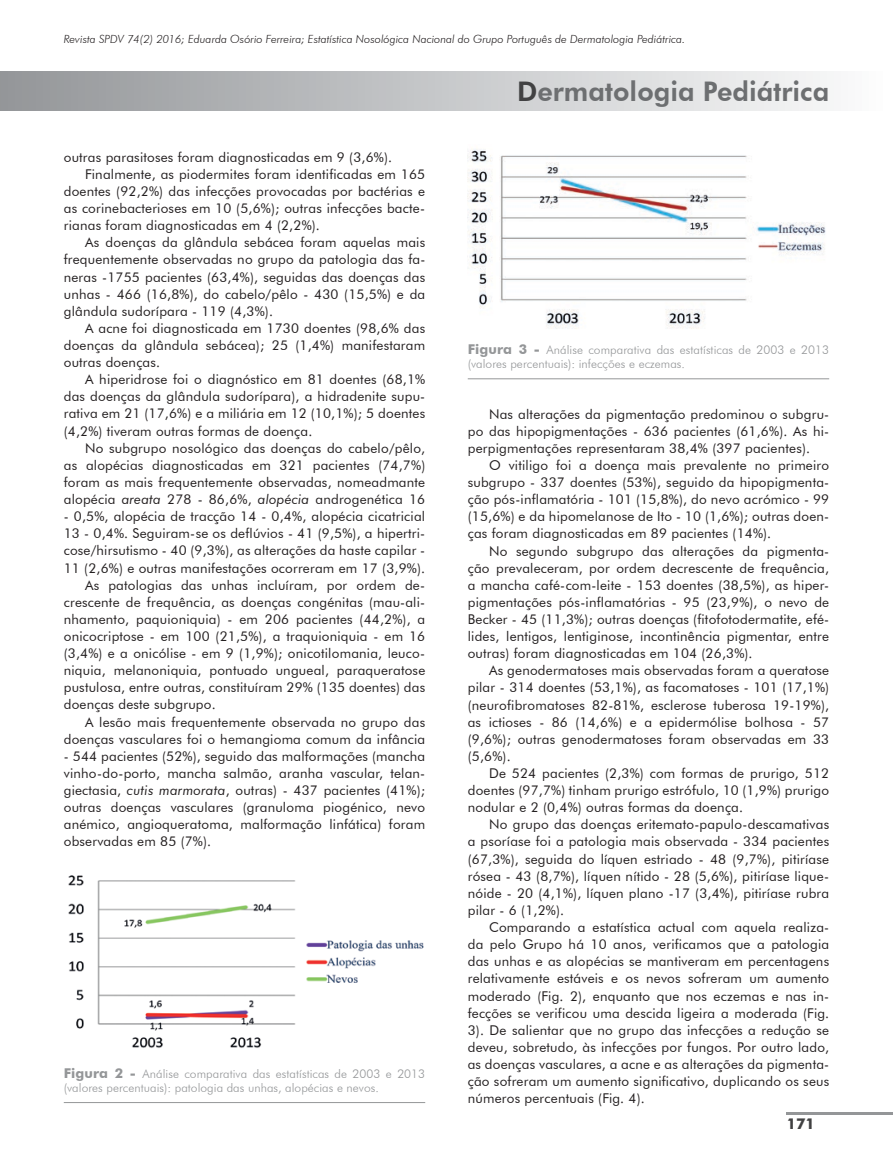
<style>
.page{position:relative;width:893px;height:1170px;background:#fff}
.page>*{position:absolute;margin:0;border:0;box-sizing:border-box;transform-origin:0 0}
.t1{font:800 27px "Futura BT";color:#6d6f71}
.t2{font:700 15px "Futura BT";color:#414142}
.t3{font:13.5px/17.1px "Futura BT";letter-spacing:.015em;color:#231f20;text-align:justify}
.t4{font:300 12px/14.4px "Futura BT";letter-spacing:.005em;color:#949698}
.t5{font:italic 300 11.25px "Futura BT";color:#231f20}
.s1{font-style:italic}
.s2{font-weight:700;font-size:13.5px}
.s3{color:#414142}
</style>
<div class="page">
<hr style="left:787px;top:1111px;width:106px;height:3px;background:#949698">
<div style="left:0;top:72px;width:893px;height:38px;background:linear-gradient(to right,#939598,#fcfdfd)"></div>
<hr style="left:64px;top:1102px;width:361px;height:1px;background:#949698">
<img style="left:68px;top:875px;width:356px;height:173px">
<hr style="left:468px;top:378px;width:361px;height:1px;background:#949698">
<img style="left:468px;top:149px;width:358px;height:180px">
<p class="t5" style="left:64px;top:32px;width:623px">Revista SPDV 74(2) 2016; Eduarda Osório Ferreira; Estatística Nosológica Nacional do Grupo Português de Dermatologia Pediátrica.</p>
<p class="t3" style="left:64px;top:148px;width:330px">outras parasitoses foram diagnosticadas em 9 (3,6%).</p>
<p class="t3" style="left:85px;top:165px;width:342px">Finalmente, as piodermites foram identificadas em 165</p>
<p class="t3" style="left:64px;top:182px;width:363px">doentes (92,2%) das infecções provocadas por bactérias e</p>
<p class="t3" style="left:64px;top:200px;width:363px">as corinebacterioses em 10 (5,6%); outras infecções bacte-</p>
<p class="t3" style="left:64px;top:217px;width:258px">rianas foram diagnosticadas em 4 (2,2%).</p>
<p class="t3" style="left:85px;top:234px;width:342px">As doenças da glândula sebácea foram aquelas mais</p>
<p class="t3" style="left:64px;top:251px;width:363px">frequentemente observadas no grupo da patologia das fa-</p>
<p class="t3" style="left:64px;top:268px;width:363px">neras -1755 pacientes (63,4%), seguidas das doenças das</p>
<p class="t3" style="left:64px;top:285px;width:363px">unhas - 466 (16,8%), do cabelo/pêlo - 430 (15,5%) e da</p>
<p class="t3" style="left:64px;top:302px;width:211px">glândula sudorípara - 119 (4,3%).</p>
<p class="t3" style="left:85px;top:319px;width:342px">A acne foi diagnosticada em 1730 doentes (98,6% das</p>
<p class="t3" style="left:64px;top:336px;width:363px">doenças da glândula sebácea); 25 (1,4%) manifestaram</p>
<p class="t3" style="left:64px;top:353px;width:98px">outras doenças.</p>
<p class="t3" style="left:85px;top:371px;width:342px">A hiperidrose foi o diagnóstico em 81 doentes (68,1%</p>
<p class="t3" style="left:64px;top:388px;width:363px">das doenças da glândula sudorípara), a hidradenite supu-</p>
<p class="t3" style="left:64px;top:405px;width:363px">rativa em 21 (17,6%) e a miliária em 12 (10,1%); 5 doentes</p>
<p class="t3" style="left:64px;top:422px;width:250px">(4,2%) tiveram outras formas de doença.</p>
<p class="t3" style="left:85px;top:439px;width:342px">No subgrupo nosológico das doenças do cabelo/pêlo,</p>
<p class="t3" style="left:64px;top:456px;width:363px">as alopécias diagnosticadas em 321 pacientes (74,7%)</p>
<p class="t3" style="left:64px;top:473px;width:363px">foram as mais frequentemente observadas, nomeadmante</p>
<p class="t3" style="left:64px;top:490px;width:363px">alopécia <span class="s1">areata</span> 278 - 86,6%, <span class="s1">alopécia</span> androgenética 16</p>
<p class="t3" style="left:64px;top:507px;width:363px">- 0,5%, alopécia de tracção 14 - 0,4%, alopécia cicatricial</p>
<p class="t3" style="left:64px;top:525px;width:363px">13 - 0,4%. Seguiram-se os deflúvios - 41 (9,5%), a hipertri-</p>
<p class="t3" style="left:64px;top:542px;width:363px">cose/hirsutismo - 40 (9,3%), as alterações da haste capilar -</p>
<p class="t3" style="left:64px;top:559px;width:363px">11 (2,6%) e outras manifestações ocorreram em 17 (3,9%).</p>
<p class="t3" style="left:85px;top:576px;width:342px">As patologias das unhas incluíram, por ordem de-</p>
<p class="t3" style="left:64px;top:593px;width:363px">crescente de frequência, as doenças congénitas (mau-ali-</p>
<p class="t3" style="left:64px;top:610px;width:363px">nhamento, paquioniquia) - em 206 pacientes (44,2%), a</p>
<p class="t3" style="left:64px;top:627px;width:363px">onicocriptose - em 100 (21,5%), a traquioniquia - em 16</p>
<p class="t3" style="left:64px;top:644px;width:363px">(3,4%) e a onicólise - em 9 (1,9%); onicotilomania, leuco-</p>
<p class="t3" style="left:64px;top:661px;width:363px">niquia, melanoniquia, pontuado ungueal, paraqueratose</p>
<p class="t3" style="left:64px;top:678px;width:363px">pustulosa, entre outras, constituíram 29% (135 doentes) das</p>
<p class="t3" style="left:64px;top:696px;width:153px">doenças deste subgrupo.</p>
<p class="t3" style="left:85px;top:713px;width:342px">A lesão mais frequentemente observada no grupo das</p>
<p class="t3" style="left:64px;top:730px;width:363px">doenças vasculares foi o hemangioma comum da infância</p>
<p class="t3" style="left:64px;top:747px;width:363px">- 544 pacientes (52%), seguido das malformações (mancha vinho-do-porto, mancha salmão, aranha vascular, telan&shy;giectasia, <span class="s1">cutis marmorata</span>, outras) - 437 pacientes (41%); outras doenças vasculares (granuloma piogénico, nevo anémico, angioqueratoma, malformação linfática) foram observadas em 85 (7%).</p>
<p class="t4" style="left:64px;top:1065px;width:363px"><span class="s2">Figura 2 -</span> Análise comparativa das estatísticas de 2003 e 2013 (valores percentuais): patologia das unhas, alopécias e nevos.</p>
<h1 class="t1" style="left:517px;top:75px;width:314px"><span class="s3">D</span>ermatologia Pediátrica</h1>
<p class="t4" style="left:468px;top:342px;width:363px"><span class="s2">Figura 3 -</span> Análise comparativa das estatísticas de 2003 e 2013 (valores percentuais): infecções e eczemas.</p>
<p class="t3" style="left:468px;top:405px;width:363px;text-indent:21px">Nas alterações da pigmentação predominou o subgru&shy;po das hipopigmentações - 636 pacientes (61,6%). As hi&shy;perpigmentações representaram 38,4% (397 pacientes).</p>
<p class="t3" style="left:468px;top:456px;width:363px;text-indent:21px">O vitiligo foi a doença mais prevalente no primeiro subgrupo - 337 doentes (53%), seguido da hipopigmenta&shy;ção pós-inflamatória - 101 (15,8%), do nevo acrómico - 99 (15,6%) e da hipomelanose de Ito - 10 (1,6%); outras doen&shy;ças foram diagnosticadas em 89 pacientes (14%).</p>
<p class="t3" style="left:468px;top:542px;width:363px;text-indent:21px">No segundo subgrupo das alterações da pigmenta&shy;ção prevaleceram, por ordem decrescente de frequência, a mancha café-com-leite - 153 doentes (38,5%), as hiper&shy;pigmentações pós-inflamatórias - 95 (23,9%), o nevo de Becker - 45 (11,3%); outras doenças (fitofotodermatite, efé&shy;lides, lentigos, lentiginose, incontinência pigmentar, entre outras) foram diagnosticadas em 104 (26,3%).</p>
<p class="t3" style="left:468px;top:661px;width:363px;text-indent:21px">As genodermatoses mais observadas foram a queratose pilar - 314 doentes (53,1%), as facomatoses - 101 (17,1%) (neurofibromatoses 82-81%, esclerose tuberosa 19-19%), as ictioses - 86 (14,6%) e a epidermólise bolhosa - 57 (9,6%); outras genodermatoses foram observadas em 33 (5,6%).</p>
<p class="t3" style="left:468px;top:764px;width:363px;text-indent:21px">De 524 pacientes (2,3%) com formas de prurigo, 512 doentes (97,7%) tinham prurigo estrófulo, 10 (1,9%) prurigo nodular e 2 (0,4%) outras formas da doença.</p>
<p class="t3" style="left:468px;top:815px;width:363px;text-indent:21px">No grupo das doenças eritemato-papulo-descamativas a psoríase foi a patologia mais observada - 334 pacientes (67,3%), seguida do líquen estriado - 48 (9,7%), pitiríase rósea - 43 (8,7%), líquen nítido - 28 (5,6%), pitiríase lique&shy;nóide - 20 (4,1%), líquen plano -17 (3,4%), pitiríase rubra pilar - 6 (1,2%).</p>
<p class="t3" style="left:468px;top:918px;width:363px;text-indent:21px">Comparando a estatística actual com aquela realiza&shy;da pelo Grupo há 10 anos, verificamos que a patologia das unhas e as alopécias se mantiveram em percentagens relativamente estáveis e os nevos sofreram um aumento moderado (Fig. 2), enquanto que nos eczemas e nas in&shy;fecções se verificou uma descida ligeira a moderada (Fig.<br>3). De salientar que no grupo das infecções a redução se deveu, sobretudo, às infecções por fungos. Por outro lado, as doenças vasculares, a acne e as alterações da pigmenta&shy;ção sofreram um aumento significativo, duplicando os seus números percentuais (Fig. 4).</p>
<p class="t2" style="left:787px;top:1114px;width:30px">171</p>
</div>
